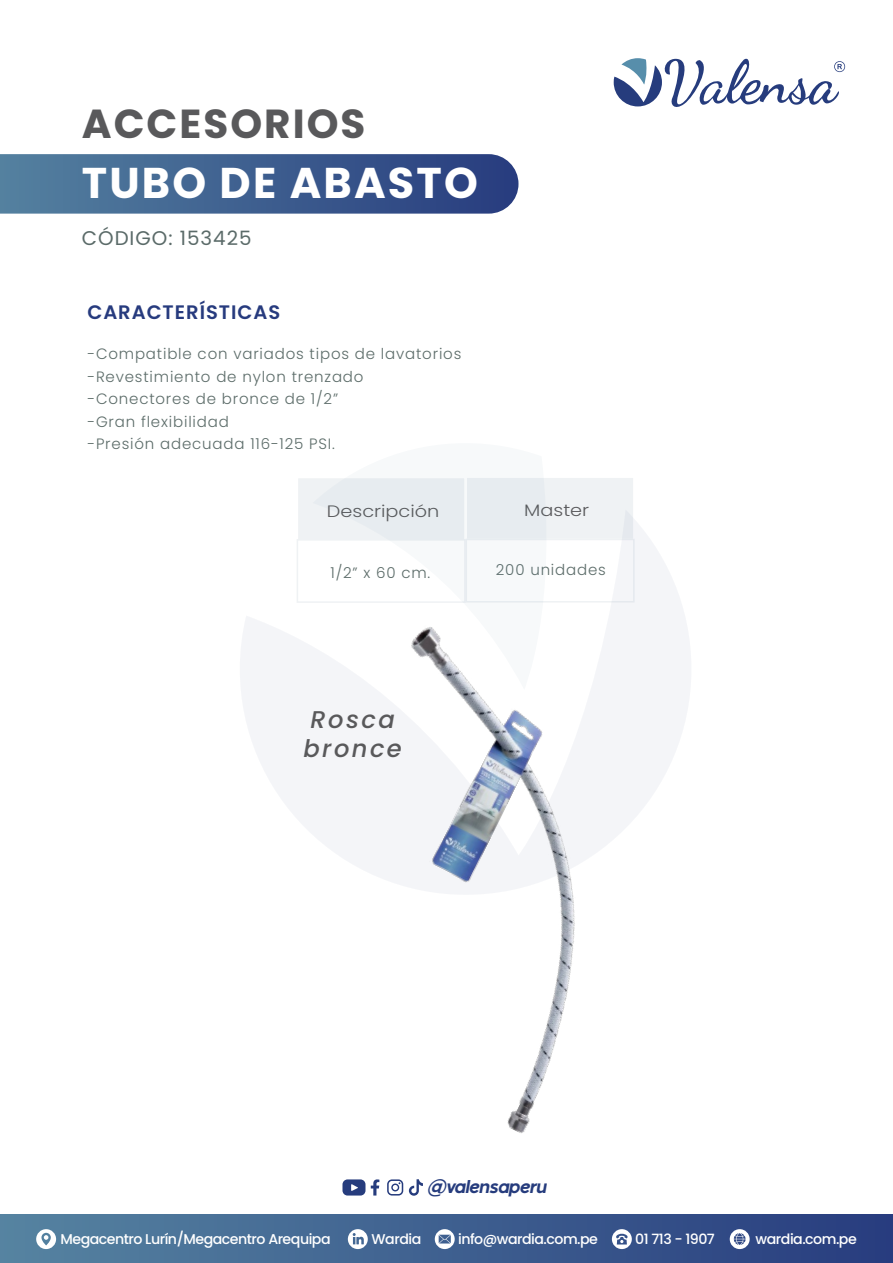
<style>
.page{position:relative;width:893px;height:1263px;background:#fff}
.page>*{position:absolute;margin:0;border:0;box-sizing:border-box;transform-origin:0 0}
.t1{font:700 43.05px "Poppins";letter-spacing:.05em;color:#fff}
.t2{font:700 40.5px "Poppins";letter-spacing:.05em;color:#59595b}
.t3{font:italic 500 24.15px/29.1px "Poppins";letter-spacing:.1em;color:#59595b}
.t4{font:19.8px "Poppins";letter-spacing:.05em;color:#5b6b69}
.t5{font:600 19.5px "Poppins";letter-spacing:.05em;color:#273b7e}
.t6{font:17.1px "Tango Sans Italic";color:#263c7d}
.t7{font:300 16.5px "Poppins";color:#59595b;scale:1.17 1}
.t8{font:300 15px/22.5px "Poppins";letter-spacing:.055em;color:#5c6c69}
.t9{font:500 14.1px "Poppins";letter-spacing:-.035em;color:#fff}
</style>
<div class="page">
<div style="left:0;top:1214px;width:893px;height:49px;background:linear-gradient(to right,#5684a1,#283c7f)"></div>
<div style="left:297px;top:477px;width:169px;height:63px;background:#eff2f4;border:2px solid #fff"></div>
<div style="left:465px;top:476px;width:170px;height:64px;background:#eff2f4;border:2px solid #fff"></div>
<svg style="left:312px;top:476px;width:234px;height:63px"></svg>
<svg style="left:0;top:154px;width:518px;height:60px;background:#416191"></svg>
<svg style="left:730px;top:1229px;width:20px;height:20px"></svg>
<svg style="left:435px;top:1229px;width:20px;height:20px"></svg>
<svg style="left:612px;top:1229px;width:20px;height:20px"></svg>
<svg style="left:348px;top:1229px;width:20px;height:20px"></svg>
<svg style="left:36px;top:1229px;width:20px;height:20px"></svg>
<svg style="left:387px;top:1193px;width:16px;height:2px"></svg>
<svg style="left:409px;top:1193px;width:10px;height:3px"></svg>
<svg style="left:343px;top:1193px;width:22px;height:2px"></svg>
<svg style="left:614px;top:58px;width:231px;height:49px"></svg>
<img style="left:240px;top:539px;width:451px;height:654px">
<h2 class="t2" style="left:82px;top:101px;width:285px">ACCESORIOS</h2>
<h1 class="t1" style="left:82px;top:158px;width:398px">TUBO DE ABASTO</h1>
<h3 class="t4" style="left:82px;top:227px;width:171px">CÓDIGO: 153425</h3>
<h3 class="t5" style="left:87px;top:301px;width:194px">CARACTERÍSTICAS</h3>
<p class="t8" style="left:87px;top:343px;width:375px">-Compatible con variados tipos de lavatorios -Revestimiento de nylon trenzado -Conectores de bronce de 1/2”<br>-Gran flexibilidad<br>-Presión adecuada 116-125 PSI.</p>
<p class="t7" style="left:327px;top:501px;width:98px">Descripción</p>
<p class="t7" style="left:524px;top:501px;width:57px">Master</p>
<p class="t8" style="left:330px;top:562px;width:101px">1/2” x 60 cm.</p>
<p class="t8" style="left:496px;top:559px;width:112px">200 unidades</p>
<h3 class="t3" style="left:303px;top:705px;width:100px">Rosca bronce</h3>
<p class="t6" style="left:427px;top:1176px;width:120px">@valensaperu</p>
<p class="t9" style="left:60px;top:1231px;width:272px">Megacentro Lurín/Megacentro Arequipa</p>
<p class="t9" style="left:372px;top:1231px;width:51px">Wardia</p>
<p class="t9" style="left:458px;top:1231px;width:141px">info@wardia.com.pe</p>
<p class="t9" style="left:635px;top:1231px;width:81px">01 713 - 1907</p>
<p class="t9" style="left:756px;top:1231px;width:103px">wardia.com.pe</p>
</div>
